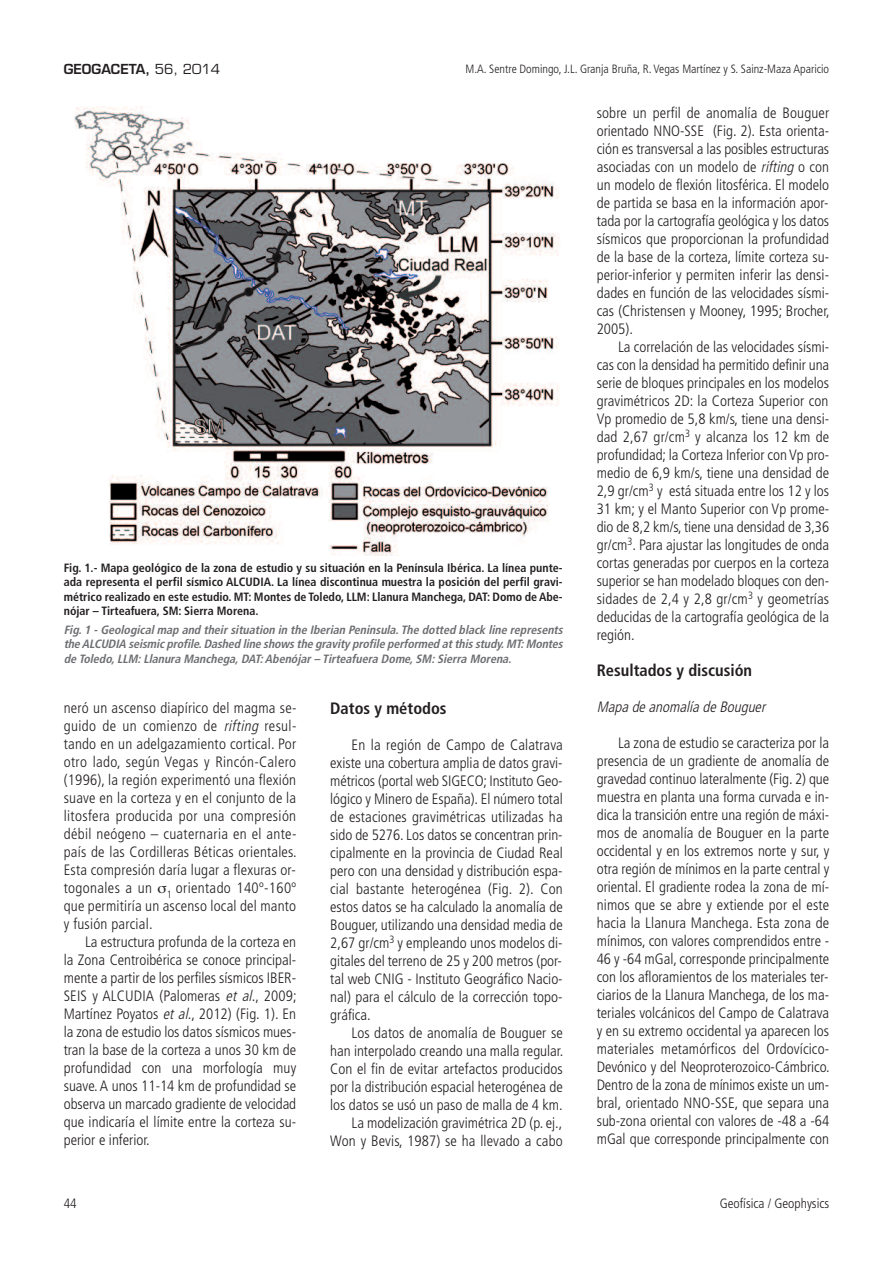
<style>
.page{position:relative;width:893px;height:1263px;background:#fff}
.page>*{position:absolute;margin:0;border:0;box-sizing:border-box;transform-origin:0 0}
.t1{font:700 condensed 16.5px "Frutiger";color:#231f20}
.t2{font:300 condensed 15px/18px "Frutiger";color:#231f20;text-align:justify}
.t3{font:italic 300 condensed 15px "Frutiger";color:#231f20}
.t4{font:300 condensed 13.5px "Frutiger";color:#231f20}
.t5{font:600 13.5px "Eurostile";color:#231f20}
.t6{font:700 condensed 12px/14.4px "Frutiger";color:#231f20;text-align:justify}
.t7{font:italic 700 condensed 12px/14.4px "Frutiger";letter-spacing:-.01em;color:#6c6d70;text-align:justify}
.t8{font:300 condensed 12px "Frutiger";color:#231f20}
.s1{font-weight:400}
.s2{font-style:italic}
</style>
<div class="page">
<img style="left:74px;top:106px;width:485px;height:450px">
<p class="t5" style="left:64px;top:64px;width:158px">GEOGACETA, <span class="s1">56, 2014</span></p>
<p class="t8" style="left:465px;top:64px;width:365px">M.A. Sentre Domingo, J.L. Granja Bruña, R. Vegas Martínez y S. Sainz-Maza Aparicio</p>
<p class="t6" style="left:64px;top:562px;width:500px">Fig. 1.- Mapa geológico de la zona de estudio y su situación en la Península Ibérica. La línea punte&shy;ada representa el perfil sísmico ALCUDIA. La línea discontinua muestra la posición del perfil gravi&shy;métrico realizado en este estudio. MT: Montes de Toledo, LLM: Llanura Manchega, DAT: Domo de Abe&shy;nójar – Tirteafuera, SM: Sierra Morena.</p>
<p class="t7" style="left:64px;top:623px;width:503px">Fig. 1 - Geological map and their situation in the Iberian Peninsula. The dotted black line represents the ALCUDIA seismic profile. Dashed line shows the gravity profile performed at this study. MT: Montes de Toledo, LLM: Llanura Manchega, DAT: Abenójar – Tirteafuera Dome, SM: Sierra Morena.</p>
<p class="t2" style="left:64px;top:700px;width:234px">neró un ascenso diapírico del magma se&shy;guido de un comienzo de <span class="s2">rifting</span> resul&shy;tando en un adelgazamiento cortical. Por otro lado, según Vegas y Rincón-Calero (1996), la región experimentó una flexión suave en la corteza y en el conjunto de la litosfera producida por una compresión débil neógeno – cuaternaria en el ante&shy;país de las Cordilleras Béticas orientales.<br>Esta compresión daría lugar a flexuras or&shy;togonales a un <sub>1</sub> orientado 140º-160º que permitiría un ascenso local del manto y fusión parcial.</p>
<p class="t2" style="left:64px;top:934px;width:235px;text-indent:21px">La estructura profunda de la corteza en la Zona Centroibérica se conoce principal&shy;mente a partir de los perfiles sísmicos IBER-SEIS y ALCUDIA (Palomeras <span class="s2">et al</span>., 2009; Martínez Poyatos <span class="s2">etal</span>., 2012) (Fig. 1). En la zona de estudio los datos sísmicos mues&shy;tran la base de la corteza a unos 30 km de profundidad con una morfología muy suave.A unos 11-14 km de profundidad se observa un marcado gradiente de velocidad que indicaría el límite entre la corteza su&shy;perior e inferior.</p>
<p class="t1" style="left:330px;top:702px;width:118px">Datos y métodos</p>
<p class="t2" style="left:330px;top:737px;width:234px;text-indent:21px">En la región de Campo de Calatrava existe una cobertura amplia de datos gravi&shy;métricos (portal web SIGECO; Instituto Geo&shy;lógico y Minero de España). El número total de estaciones gravimétricas utilizadas ha sido de 5276. Los datos se concentran prin&shy;cipalmente en la provincia de Ciudad Real pero con una densidad y distribución espa&shy;cial bastante heterogénea (Fig. 2). Con estos datos se ha calculado la anomalía de Bouguer, utilizando una densidad media de 2,67 gr/cm<sup>3</sup> y empleando unos modelos di&shy;gitales del terreno de 25 y 200 metros (por&shy;tal web CNIG - Instituto Geográfico Nacio&shy;nal) para el cálculo de la corrección topo&shy;gráfica.</p>
<p class="t2" style="left:330px;top:1025px;width:235px;text-align:right">Los datos de anomalía de Bouguer se han interpolado creando una malla regular.<br>Con el fin de evitar artefactos producidos por la distribución espacial heterogénea de los datos se usó un paso de malla de 4 km.<br>La modelización gravimétrica 2D (p. ej., Won y Bevis, 1987) se ha llevado a cabo</p>
<p class="t2" style="left:597px;top:105px;width:234px">sobre un perfil de anomalía de Bouguer orientado NNO-SSE (Fig. 2). Esta orienta&shy;ción es transversal a las posibles estructuras asociadas con un modelo de <span class="s2">rifting</span>o con un modelo de flexión litosférica. El modelo de partida se basa en la información apor&shy;tada por la cartografía geológica y los datos sísmicos que proporcionan la profundidad de la base de la corteza, límite corteza su&shy;perior-inferior y permiten inferir las densi&shy;dades en función de las velocidades sísmi&shy;cas (Christensen y Mooney, 1995; Brocher, 2005).</p>
<p class="t2" style="left:597px;top:339px;width:234px;text-indent:21px">La correlación de las velocidades sísmi&shy;cas con la densidad ha permitido definir una serie de bloques principales en los modelos gravimétricos 2D: la Corteza Superior con Vp promedio de 5,8 km/s, tiene una densi&shy;dad 2,67 gr/cm<sup>3</sup> y alcanza los 12 km de profundidad; la Corteza Inferior con Vp pro&shy;medio de 6,9 km/s, tiene una densidad de 2,9 gr/cm<sup>3</sup> y está situada entre los 12 y los 31 km; y el Manto Superior con Vp prome&shy;dio de 8,2 km/s, tiene una densidad de 3,36 gr/cm<sup>3</sup>. Para ajustar las longitudes de onda cortas generadas por cuerpos en la corteza superior se han modelado bloques con den&shy;sidades de 2,4 y 2,8 gr/cm<sup>3</sup> y geometrías deducidas de la cartografía geológica de la región.</p>
<p class="t1" style="left:597px;top:663px;width:157px">Resultados y discusión</p>
<p class="t3" style="left:597px;top:700px;width:173px">Mapa de anomalía de Bouguer</p>
<p class="t2" style="left:597px;top:735px;width:234px;text-indent:21px">La zona de estudio se caracteriza por la presencia de un gradiente de anomalía de gravedad continuo lateralmente (Fig. 2) que muestra en planta una forma curvada e in&shy;dica la transición entre una región de máxi&shy;mos de anomalía de Bouguer en la parte occidental y en los extremos norte y sur, y otra región de mínimos en la parte central y oriental. El gradiente rodea la zona de mí&shy;nimos que se abre y extiende por el este hacia la Llanura Manchega. Esta zona de mínimos, con valores comprendidos entre - 46 y -64 mGal, corresponde principalmente con los afloramientos de los materiales ter&shy;ciarios de la Llanura Manchega, de los ma&shy;teriales volcánicos del Campo de Calatrava y en su extremo occidental ya aparecen los materiales metamórficos del Ordovícico-Devónico y del Neoproterozoico-Cámbrico.<br>Dentro de la zona de mínimos existe un um&shy;bral, orientado NNO-SSE, que separa una sub-zona oriental con valores de -48 a -64 mGal que corresponde principalmente con</p>
<p class="t4" style="left:64px;top:1198px;width:14px">44</p>
<p class="t4" style="left:720px;top:1198px;width:111px">Geofísica / Geophysics</p>
</div>
